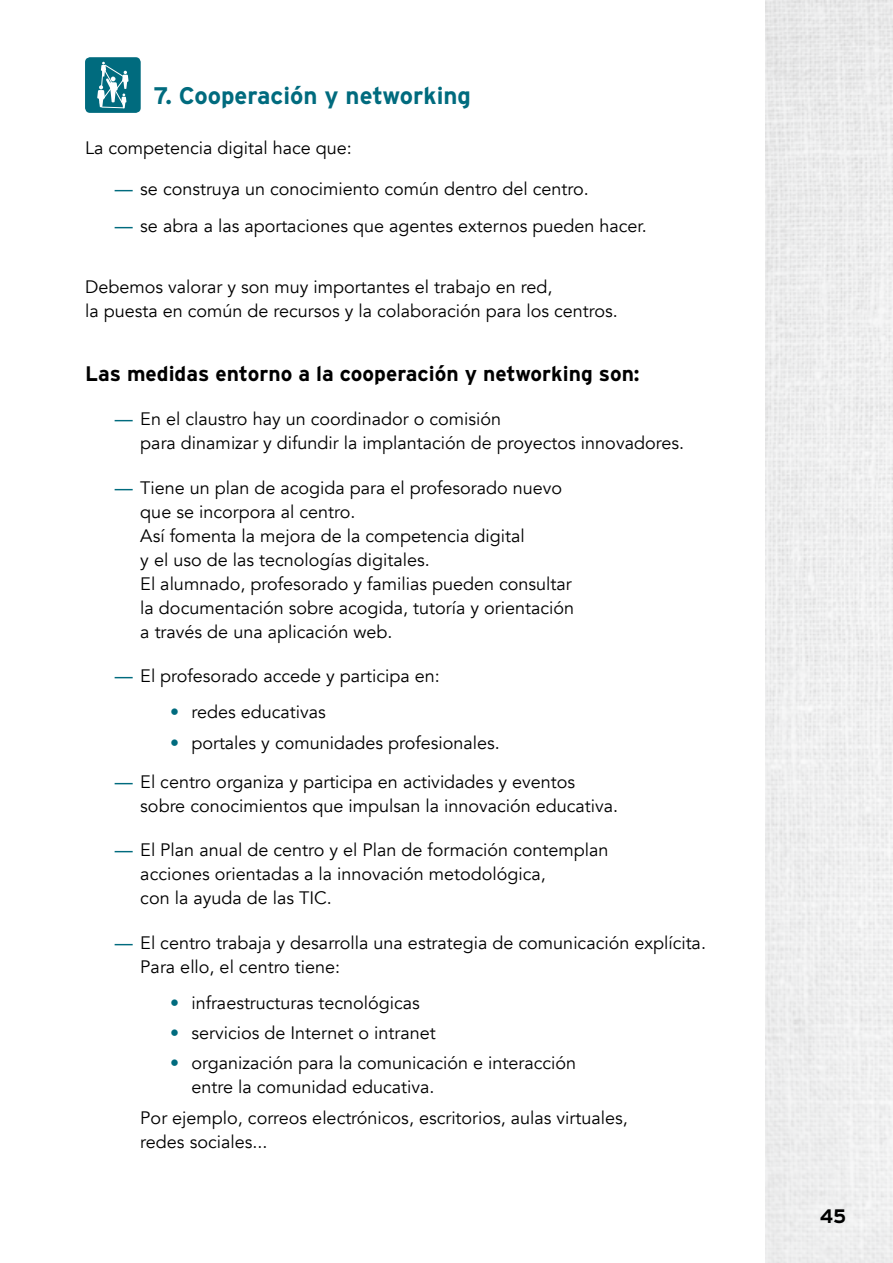
<style>
.page{position:relative;width:893px;height:1263px;background:#fff}
.page>*{position:absolute;margin:0;border:0;box-sizing:border-box;transform-origin:0 0}
._01TIT02{font:700 24px "Interstate";color:#006b7e}
.TIT04{font:700 21px "Interstate";color:#000}
.t1{font:700 19.5px "Interstate";color:#000}
.TXT_ARRUNTA{font:18px/24px "Avenir";color:#000}
.TXT_ARRUNTA_-SANGRE{font:18px/24px "Avenir";color:#000}
.s1{font-weight:500;color:#006b7e}
</style>
<div class="page">
<img style="left:765px;top:0;width:128px;height:1263px">
<div style="left:85px;top:57px;width:56px;height:56px;background:#006b7e;border-radius:5px"></div>
<svg style="left:97px;top:62px;width:32px;height:46px"></svg>
<p class="_01TIT02" style="left:153px;top:83px;width:319px">7. Cooperación y networking</p>
<p class="TXT_ARRUNTA" style="left:85px;top:136px;width:268px">La competencia digital hace que:</p>
<p class="TXT_ARRUNTA" style="left:115px;top:177px;width:475px"><span class="s1">—</span> se construya un conocimiento común dentro del centro.</p>
<p class="TXT_ARRUNTA" style="left:115px;top:214px;width:533px"><span class="s1">—</span> se abra a las aportaciones que agentes externos pueden hacer.</p>
<p class="TXT_ARRUNTA" style="left:85px;top:275px;width:534px">Debemos valorar y son muy importantes el trabajo en red,<br>la puesta en común de recursos y la colaboración para los centros.</p>
<p class="TIT04" style="left:85px;top:362px;width:556px">Las medidas entorno a la cooperación y networking son:</p>
<p class="TXT_ARRUNTA" style="left:140px;top:407px;width:545px;text-indent:-26px"><span class="s1">—</span> En el claustro hay un coordinador o comisión<br>para dinamizar y difundir la implantación de proyectos innovadores.</p>
<p class="TXT_ARRUNTA" style="left:140px;top:476px;width:435px;text-indent:-26px"><span class="s1">—</span> Tiene un plan de acogida para el profesorado nuevo que se incorpora al centro.<br>Así fomenta la mejora de la competencia digital<br>y el uso de las tecnologías digitales.<br>El alumnado, profesorado y familias pueden consultar la documentación sobre acogida, tutoría y orientación a través de una aplicación web.</p>
<p class="TXT_ARRUNTA" style="left:115px;top:664px;width:326px"><span class="s1">—</span> El profesorado accede y participa en:</p>
<p class="TXT_ARRUNTA" style="left:170px;top:700px;width:157px"><span class="s1">•</span> redes educativas</p>
<p class="TXT_ARRUNTA" style="left:170px;top:731px;width:331px"><span class="s1">•</span> portales y comunidades profesionales.</p>
<p class="TXT_ARRUNTA" style="left:140px;top:770px;width:479px;text-indent:-26px"><span class="s1">—</span> El centro organiza y participa en actividades y eventos sobre conocimientos que impulsan la innovación educativa.</p>
<p class="TXT_ARRUNTA" style="left:140px;top:838px;width:470px;text-indent:-26px"><span class="s1">—</span> El Plan anual de centro y el Plan de formación contemplan acciones orientadas a la innovación metodológica,<br>con la ayuda de las TIC.</p>
<p class="TXT_ARRUNTA" style="left:140px;top:931px;width:567px;text-indent:-26px"><span class="s1">—</span> El centro trabaja y desarrolla una estrategia de comunicación explícita.<br>Para ello, el centro tiene:</p>
<p class="TXT_ARRUNTA" style="left:170px;top:991px;width:251px"><span class="s1">•</span> infraestructuras tecnológicas</p>
<p class="TXT_ARRUNTA" style="left:170px;top:1021px;width:267px"><span class="s1">•</span> servicios de Internet o intranet</p>
<p class="TXT_ARRUNTA" style="left:191px;top:1051px;width:386px;text-indent:-21px"><span class="s1">•</span> organización para la comunicación e interacción entre la comunidad educativa.</p>
<p class="TXT_ARRUNTA_-SANGRE" style="left:140px;top:1106px;width:489px">Por ejemplo, correos electrónicos, escritorios, aulas virtuales, redes sociales...</p>
<p class="t1" style="left:820px;top:1206px;width:28px">45</p>
</div>
